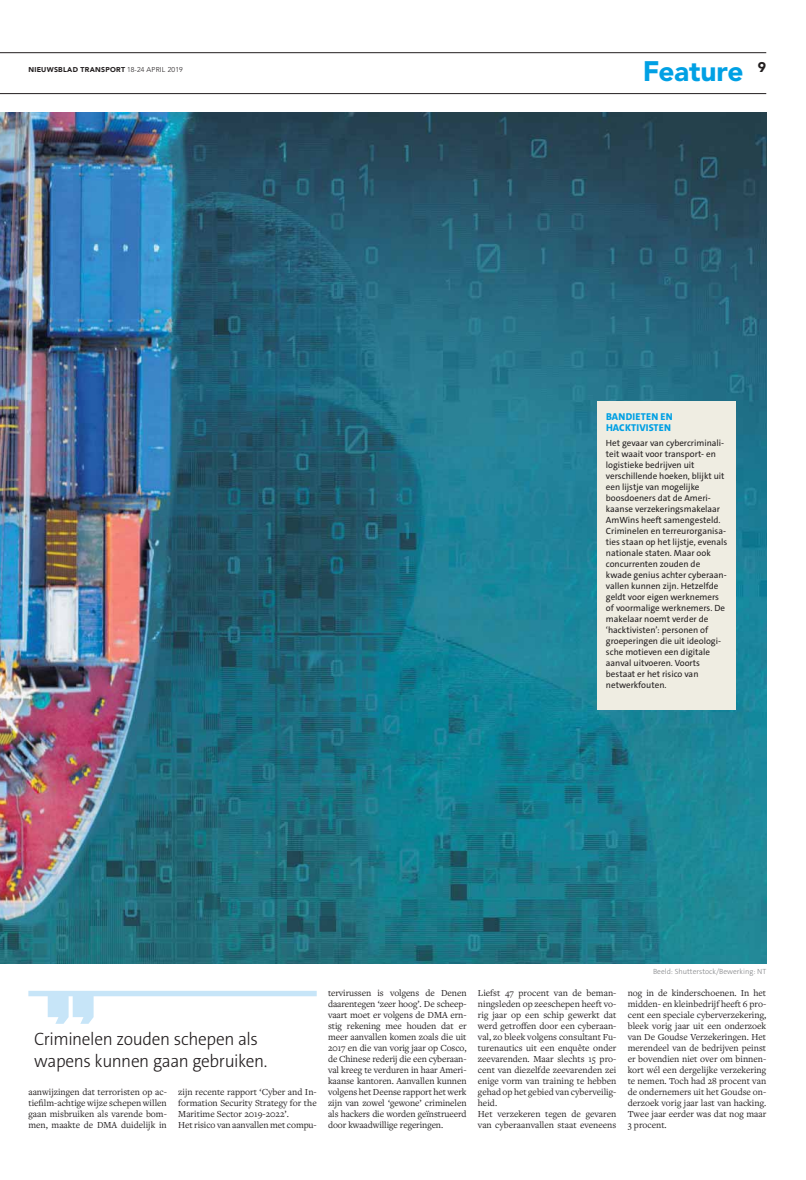
<style>
.page{position:relative;width:806px;height:1180px;background:#fff}
.page>*{position:absolute;margin:0;border:0;box-sizing:border-box;transform-origin:0 0}
.t1{font:900 28px "Avenir LT Std";letter-spacing:-.01em;color:#00a0e4}
.t2{font:300 18px/22px "The Sans C5";letter-spacing:-.025em;color:#231f20;scale:.96 1}
.t3{font:900 14px "Avenir LT Std";color:#231f20}
.t4{font:800 10px/11px "The Sans C5";letter-spacing:.02em;color:#00a0e4}
.t5{font:9.6px/11px "Freight Text Pro";color:#231f20;text-align:justify}
.t6{font:9px/11px "The Sans C5";color:#231f20}
.t7{font:300 7.5px "The Sans C5";color:#808285}
.t8{font:900 7px "Avenir LT Std";letter-spacing:.04em;color:#231f20}
.s1{font-weight:300}
</style>
<div class="page">
<hr style="left:0;top:93px;width:765px;height:1px;background:#231f20">
<hr style="left:0;top:52px;width:765px;height:1px;background:#231f20">
<img style="left:0;top:112px;width:765px;height:851px">
<svg style="left:28px;top:990px;width:288px;height:33px"></svg>
<div style="left:597px;top:402px;width:138px;height:308px;background:#efede2"></div>
<h1 class="t1" style="left:642px;top:57px;width:102px">Feature</h1>
<p class="t8" style="left:28px;top:66px;width:156px">NIEUWSBLAD TRANSPORT <span class="s1">18-24 APRIL 2019</span></p>
<h3 class="t3" style="left:757px;top:60px;width:10px">9</h3>
<p class="t4" style="left:605px;top:411px;width:68px">BANDIETEN EN<br>HACKTIVISTEN</p>
<p class="t6" style="left:605px;top:437px;width:123px">Het gevaar van cybercriminali&shy;teit waait voor transport- en logistieke bedrijven uit verschillende hoeken, blijkt uit een lijstje van mogelijke boosdoeners dat de Ameri&shy;kaanse verzekeringsmakelaar<br>AmWins heeft samengesteld.<br>Criminelen en terreurorganisa&shy;ties staan op het lijstje, evenals nationale staten. Maar ook concurrenten zouden de kwade genius achter cyberaan&shy;vallen kunnen zijn. Hetzelfde geldt voor eigen werknemers of voormalige werknemers. De makelaar noemt verder de ‘hacktivisten’: personen of groeperingen die uit ideologi&shy;sche motieven een digitale aanval uitvoeren. Voorts bestaat er het risico van netwerkfouten.</p>
<h2 class="t2" style="left:34px;top:1028px;width:244px">Criminelen zouden schepen als wapens kunnen gaan gebruiken.</h2>
<p class="t5" style="left:28px;top:1087px;width:140px">aanwijzingen dat terroristen op ac&shy;tiefilm-achtige wijze schepen willen gaan misbruiken als varende bom&shy;men, maakte de DMA duidelijk in</p>
<p class="t5" style="left:178px;top:1087px;width:140px;text-align:left">zijn recente rapport ‘Cyber and In&shy;formation Security Strategy for the Maritime Sector 2019-2022’.<br>Het risico van aanvallen met compu-</p>
<p class="t7" style="left:652px;top:967px;width:115px">Beeld: Shutterstock/Bewerking: NT</p>
<p class="t5" style="left:328px;top:988px;width:140px">tervirussen is volgens de Denen daarentegen ‘zeer hoog’. De scheep&shy;vaart moet er volgens de DMA ern&shy;stig rekening mee houden dat er meer aanvallen komen zoals die uit 2017 en die van vorig jaar op Cosco, de Chinese rederij die een cyberaan&shy;val kreeg te verduren in haar Ameri&shy;kaanse kantoren. Aanvallen kunnen volgens het Deense rapport het werk zijn van zowel ‘gewone’ criminelen als hackers die worden geïnstrueerd door kwaadwillige regeringen.</p>
<p class="t5" style="left:477px;top:988px;width:140px;text-align:left">Liefst 47 procent van de beman&shy;ningsleden op zeeschepen heeft vo&shy;rig jaar op een schip gewerkt dat werd getroffen door een cyberaan&shy;val, zo bleek volgens consultant Fu&shy;turenautics uit een enquête onder zeevarenden. Maar slechts 15 pro&shy;cent van diezelfde zeevarenden zei enige vorm van training te hebben gehad op het gebied van cyberveilig&shy;heid.<br>Het verzekeren tegen de gevaren van cyberaanvallen staat eveneens</p>
<p class="t5" style="left:627px;top:988px;width:140px">nog in de kinderschoenen. In het midden- en kleinbedrijf heeft 6 pro&shy;cent een speciale cyberverzekering, bleek vorig jaar uit een onderzoek van De Goudse Verzekeringen. Het merendeel van de bedrijven peinst er bovendien niet over om binnen&shy;kort wél een dergelijke verzekering te nemen. Toch had 28 procent van de ondernemers uit het Goudse on&shy;derzoek vorig jaar last van hacking.<br>Twee jaar eerder was dat nog maar 3 procent.</p>
</div>
